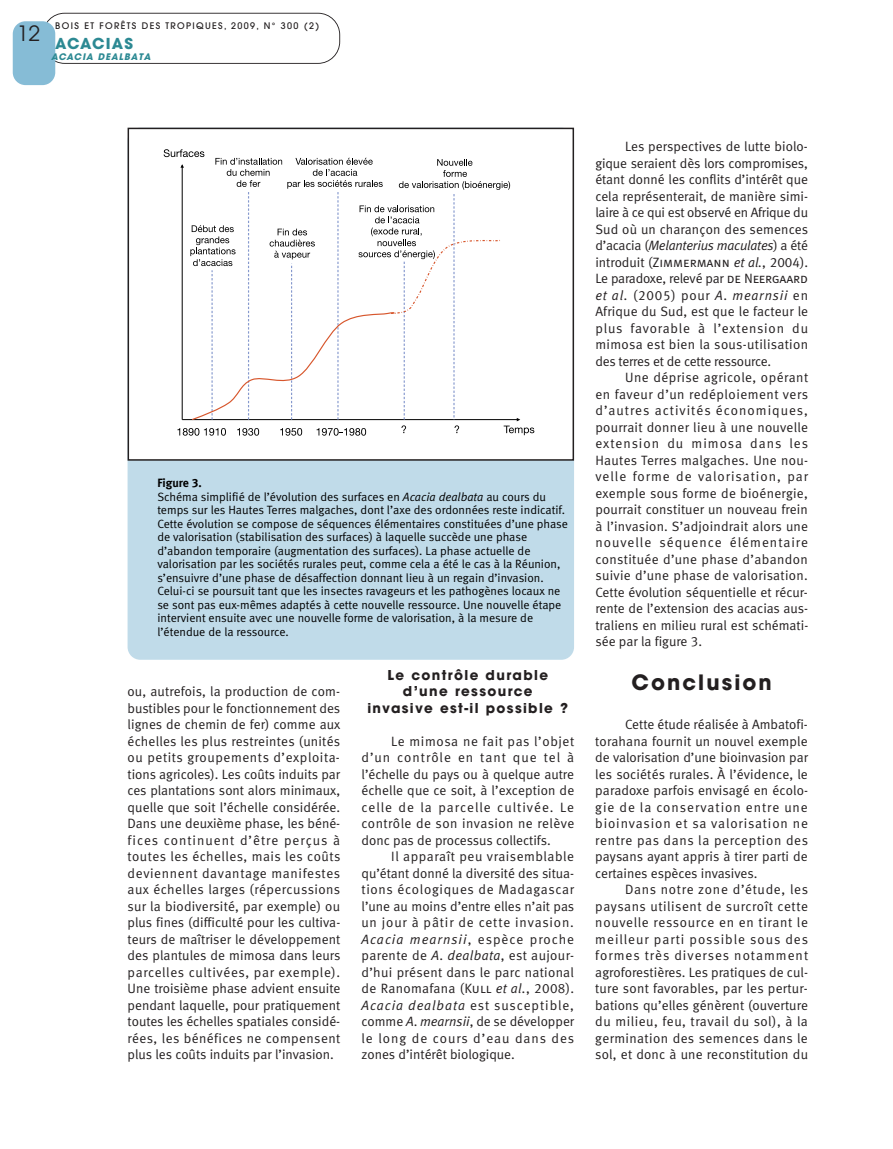
<style>
.page{position:relative;width:893px;height:1149px;background:#fff}
.page>*{position:absolute;margin:0;border:0;box-sizing:border-box;transform-origin:0 0}
.t1{font:700 21px "Avant Garde";letter-spacing:.1em;color:#231f20}
.t2{font:21px "Avant Garde";color:#231f20}
.t3{font:700 15px "Avant Garde";letter-spacing:.06em;color:#2c8993}
.t4{font:13.5px/16.5px "Meta Normal LF";color:#231f20;text-align:justify}
.t5{font:700 13.5px/16.5px "Avant Garde";letter-spacing:.1em;color:#231f20;text-align:center}
.t6{font:12px/13.5px "Meta Normal LF";color:#000}
.t7{font:12px "Meta Bold LF";color:#000}
.t8{font:500 9px "Avant Garde";letter-spacing:.15em;color:#231f20}
.t9{font:italic 700 9px "Avant Garde";letter-spacing:.1em;color:#2c8993}
.s1{font-style:italic}
.s2{font-family:"Meta Normal LF Caps"}
</style>
<div class="page">
<svg style="left:46px;top:13px;width:294px;height:51px"></svg>
<div style="left:13px;top:21px;width:42px;height:64px;background:#86bcd6;border-radius:13px"></div>
<div style="left:128px;top:128px;width:446px;height:531px;background:#c0dbe9;border-radius:13px"></div>
<div style="left:128px;top:128px;width:445px;height:332px;background:#fff"></div>
<svg style="left:164px;top:149px;width:370px;height:286px"></svg>
<div style="left:128px;top:128px;width:446px;height:332px;border:2px solid #231f20"></div>
<h1 class="t2" style="left:17px;top:21px;width:25px">12</h1>
<p class="t8" style="left:55px;top:20px;width:265px">BOIS ET FORÊTS DES TROPIQUES, 2009, N° 300 (2)</p>
<p class="t9" style="left:51px;top:50px;width:101px">ACACIA DEALBATA</p>
<p class="t3" style="left:55px;top:34px;width:79px">ACACIAS</p>
<p class="t7" style="left:157px;top:475px;width:46px">Figure 3.</p>
<p class="t6" style="left:157px;top:489px;width:412px">Schéma simplifié de l’évolution des surfaces en <span class="s1">Acacia dealbata</span> au cours du temps sur les Hautes Terres malgaches, dont l’axe des ordonnées reste indicatif.<br>Cette évolution se compose de séquences élémentaires constituées d’une phase de valorisation (stabilisation des surfaces) à laquelle succède une phase d’abandon temporaire (augmentation des surfaces). La phase actuelle de valorisation par les sociétés rurales peut, comme cela a été le cas à la Réunion, s’ensuivre d’une phase de désaffection donnant lieu à un regain d’invasion.<br>Celui-ci se poursuit tant que les insectes ravageurs et les pathogènes locaux ne se sont pas eux-mêmes adaptés à cette nouvelle ressource. Une nouvelle étape intervient ensuite avec une nouvelle forme de valorisation, à la mesure de l’étendue de la ressource.</p>
<p class="t4" style="left:128px;top:682px;width:214px">ou, autrefois, la production de com&shy;bustibles pour le fonctionnement des lignes de chemin de fer) comme aux échelles les plus restreintes (unités ou petits groupements d’exploita&shy;tions agricoles). Les coûts induits par ces plantations sont alors minimaux, quelle que soit l’échelle considérée.<br>Dans une deuxième phase, les béné&shy;fices continuent d’être perçus à toutes les échelles, mais les coûts deviennent davantage manifestes aux échelles larges (répercussions sur la biodiversité, par exemple) ou plus fines (difficulté pour les cultiva&shy;teurs de maîtriser le développement des plantules de mimosa dans leurs parcelles cultivées, par exemple).<br>Une troisième phase advient ensuite pendant laquelle, pour pratiquement toutes les échelles spatiales considé&shy;rées, les bénéfices ne compensent plus les coûts induits par l’invasion.</p>
<p class="t5" style="left:367px;top:666px;width:202px">Le contrôle durable d’une ressource<br>invasive est-il possible ?</p>
<p class="t4" style="left:361px;top:732px;width:214px;text-indent:30px">Le mimosa ne fait pas l’objet d’un contrôle en tant que tel à l’échelle du pays ou à quelque autre échelle que ce soit, à l’exception de celle de la parcelle cultivée. Le contrôle de son invasion ne relève donc pas de processus collectifs.</p>
<p class="t4" style="left:361px;top:847px;width:214px;text-indent:30px">Il apparaît peu vraisemblable qu’étant donné la diversité des situa&shy;tions écologiques de Madagascar l’une au moins d’entre elles n’ait pas un jour à pâtir de cette invasion.<br><span class="s1">Acacia mearnsii</span>, espèce proche parente de <span class="s1">A</span>. <span class="s1">dealbata</span>, est aujour&shy;d’hui présent dans le parc national de Ranomafana (<span class="s2">Kull</span> <span class="s1">et al.</span>, 2008).<br><span class="s1">Acacia dealbata</span> est susceptible, comme <span class="s1">A</span>. <span class="s1">mearnsii</span>, de se développer le long de cours d’eau dans des zones d’intérêt biologique.</p>
<p class="t4" style="left:595px;top:138px;width:214px;text-indent:30px">Les perspectives de lutte biolo&shy;gique seraient dès lors compromises, étant donné les conflits d’intérêt que cela représenterait, de manière simi&shy;laire à ce qui est observé en Afrique du Sud où un charançon des semences d’acacia (<span class="s1">Melanterius maculates</span>) a été introduit (<span class="s2">Zimmermann</span> <span class="s1">et al.</span>, 2004).<br>Le paradoxe, relevé par <span class="s2">de Neergaard </span><span class="s1">et al.</span> (2005) pour <span class="s1">A</span>. <span class="s1">mearnsii</span> en Afrique du Sud, est que le facteur le plus favorable à l’extension du mimosa est bien la sous-utilisation des terres et de cette ressource.</p>
<p class="t4" style="left:595px;top:369px;width:214px;text-indent:30px">Une déprise agricole, opérant en faveur d’un redéploiement vers d’autres activités économiques, pourrait donner lieu à une nouvelle extension du mimosa dans les Hautes Terres malgaches. Une nou&shy;velle forme de valorisation, par exemple sous forme de bioénergie, pourrait constituer un nouveau frein à l’invasion. S’adjoindrait alors une nouvelle séquence élémentaire constituée d’une phase d’abandon suivie d’une phase de valorisation.<br>Cette évolution séquentielle et récur&shy;rente de l’extension des acacias aus&shy;traliens en milieu rural est schémati&shy;sée par la figure 3.</p>
<h1 class="t1" style="left:631px;top:668px;width:142px">Conclusion</h1>
<p class="t4" style="left:595px;top:715px;width:214px;text-indent:30px">Cette étude réalisée à Ambatofi&shy;torahana fournit un nouvel exemple de valorisation d’une bioinvasion par les sociétés rurales. À l’évidence, le paradoxe parfois envisagé en écolo&shy;gie de la conservation entre une bioinvasion et sa valorisation ne rentre pas dans la perception des paysans ayant appris à tirer parti de certaines espèces invasives.</p>
<p class="t4" style="left:595px;top:880px;width:214px;text-indent:30px">Dans notre zone d’étude, les paysans utilisent de surcroît cette nouvelle ressource en en tirant le meilleur parti possible sous des formes très diverses notamment agroforestières. Les pratiques de cul&shy;ture sont favorables, par les pertur&shy;bations qu’elles génèrent (ouverture du milieu, feu, travail du sol), à la germination des semences dans le sol, et donc à une reconstitution du</p>
</div>
